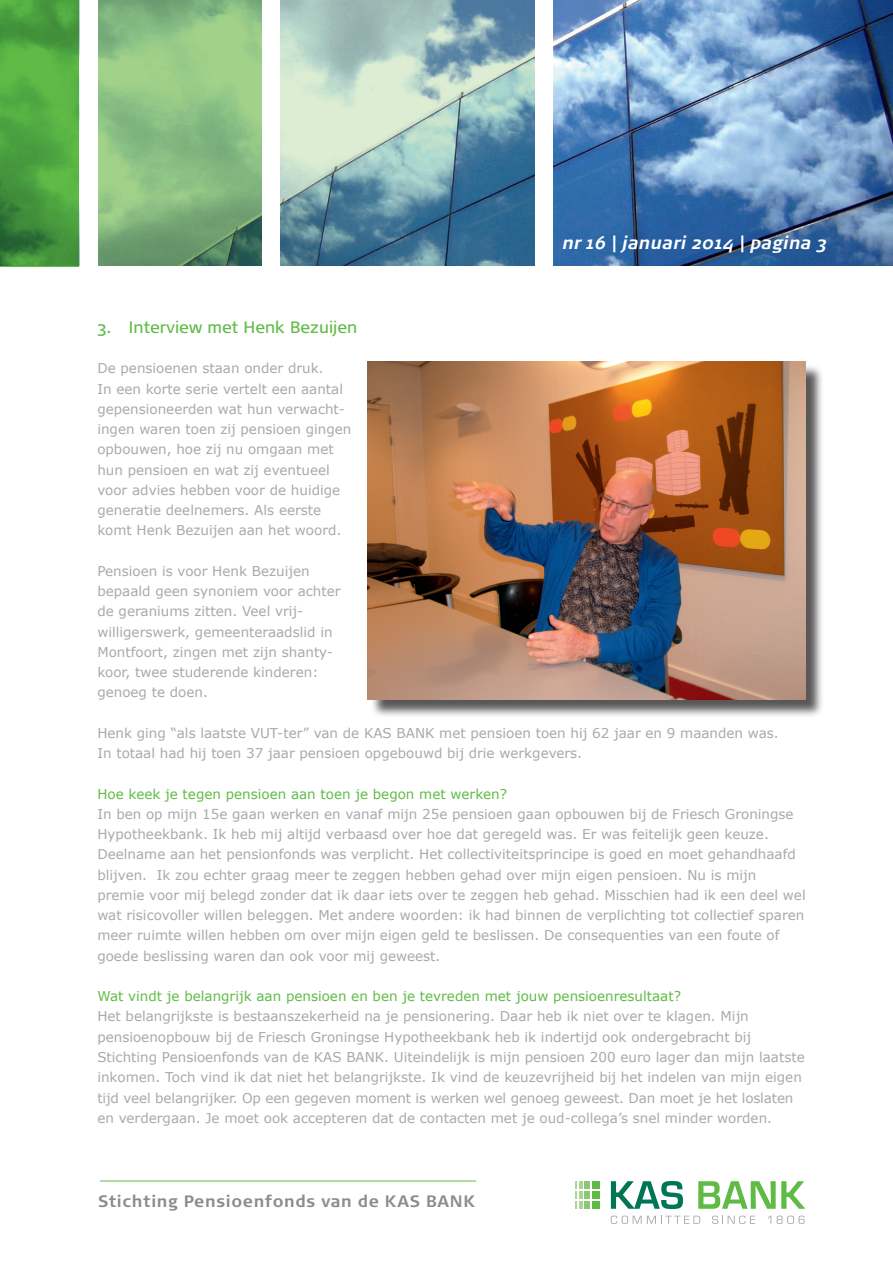
<style>
.page{position:relative;width:893px;height:1263px;background:#fff}
.page>*{position:absolute;margin:0;border:0;box-sizing:border-box;transform-origin:0 0}
.t1{font:italic 700 18px "Signa OT";letter-spacing:.01em;color:#fff}
.t2{font:700 16.5px "Signa OT";letter-spacing:.04em;color:#8a8c8f}
.t3{font:16.5px "Signa OT";color:#60bb46}
.t4{font:13.5px/20.2px "Verdana";color:#a8a9ad}
.t5{font:13.5px "Verdana";color:#60bb46}
.s1{font-style:normal}
</style>
<div class="page">
<img style="left:79px;top:0;width:814px;height:266px">
<svg style="left:98px;top:0;width:164px;height:266px"></svg>
<svg style="left:0;top:0;width:79px;height:266px"></svg>
<svg style="left:280px;top:0;width:255px;height:266px"></svg>
<div style="left:81px;top:0;width:17px;height:273px;background:#fff"></div>
<div style="left:263px;top:0;width:17px;height:271px;background:#fff"></div>
<div style="left:536px;top:0;width:17px;height:271px;background:#fff"></div>
<svg style="left:611px;top:1181px;width:72px;height:28px"></svg>
<svg style="left:698px;top:1181px;width:107px;height:28px"></svg>
<div style="left:592px;top:1181px;width:7px;height:8px;background:#60bb46"></div>
<div style="left:592px;top:1201px;width:7px;height:8px;background:#60bb46"></div>
<div style="left:592px;top:1191px;width:7px;height:8px;background:#60bb46"></div>
<div style="left:584px;top:1181px;width:6px;height:8px;background:#8ac96f"></div>
<div style="left:584px;top:1201px;width:6px;height:8px;background:#8ac96f"></div>
<div style="left:584px;top:1191px;width:6px;height:8px;background:#8ac96f"></div>
<svg style="left:575px;top:1181px;width:8px;height:28px"></svg>
<svg style="left:611px;top:1215px;width:89px;height:9px"></svg>
<svg style="left:712px;top:1215px;width:43px;height:9px"></svg>
<svg style="left:768px;top:1215px;width:37px;height:9px"></svg>
<hr style="left:100px;top:1181px;width:376px;height:1px;background:#60bb46">
<div style="left:370px;top:364px;width:454px;height:354px;background:#231f20;opacity:.75"></div>
<img style="left:368px;top:361px;width:437px;height:338px">
<h1 class="t1" style="left:562px;top:232px;width:266px">nr 16 <span class="s1">|</span> januari 2014 <span class="s1">|</span> pagina 3</h1>
<p class="t3" style="left:97px;top:317px;width:261px">3. Interview met Henk Bezuijen</p>
<p class="t4" style="left:97px;top:358px;width:256px">De pensioenen staan onder druk.<br>In een korte serie vertelt een aantal gepensioneerden wat hun verwacht&shy;ingen waren toen zij pensioen gingen opbouwen, hoe zij nu omgaan met hun pensioen en wat zij eventueel voor advies hebben voor de huidige generatie deelnemers. Als eerste komt Henk Bezuijen aan het woord.</p>
<p class="t4" style="left:97px;top:560px;width:245px">Pensioen is voor Henk Bezuijen bepaald geen synoniem voor achter de geraniums zitten. Veel vrij&shy;willigerswerk, gemeenteraadslid in<br>Montfoort, zingen met zijn shanty&shy;koor, twee studerende kinderen: genoeg te doen.</p>
<p class="t4" style="left:97px;top:722px;width:683px">Henk ging “als laatste VUT-ter” van de KAS BANK met pensioen toen hij 62 jaar en 9 maanden was.<br>In totaal had hij toen 37 jaar pensioen opgebouwd bij drie werkgevers.</p>
<p class="t5" style="left:97px;top:785px;width:411px">Hoe keek je tegen pensioen aan toen je begon met werken?</p>
<p class="t4" style="left:97px;top:803px;width:710px">In ben op mijn 15e gaan werken en vanaf mijn 25e pensioen gaan opbouwen bij de Friesch Groningse Hypotheekbank. Ik heb mij altijd verbaasd over hoe dat geregeld was. Er was feitelijk geen keuze.<br>Deelname aan het pensionfonds was verplicht. Het collectiviteitsprincipe is goed en moet gehandhaafd blijven. Ik zou echter graag meer te zeggen hebben gehad over mijn eigen pensioen. Nu is mijn premie voor mij belegd zonder dat ik daar iets over te zeggen heb gehad. Misschien had ik een deel wel wat risicovoller willen beleggen. Met andere woorden: ik had binnen de verplichting tot collectief sparen meer ruimte willen hebben om over mijn eigen geld te beslissen. De consequenties van een foute of goede beslissing waren dan ook voor mij geweest.</p>
<p class="t5" style="left:97px;top:988px;width:585px">Wat vindt je belangrijk aan pensioen en ben je tevreden met jouw pensioenresultaat?</p>
<p class="t4" style="left:97px;top:1006px;width:709px">Het belangrijkste is bestaanszekerheid na je pensionering. Daar heb ik niet over te klagen. Mijn pensioenopbouw bij de Friesch Groningse Hypotheekbank heb ik indertijd ook ondergebracht bij Stichting Pensioenfonds van de KAS BANK. Uiteindelijk is mijn pensioen 200 euro lager dan mijn laatste inkomen. Toch vind ik dat niet het belangrijkste. Ik vind de keuzevrijheid bij het indelen van mijn eigen tijd veel belangrijker. Op een gegeven moment is werken wel genoeg geweest. Dan moet je het loslaten-- en verdergaan. Je moet ook accepteren dat de contacten met je oud-collega’s snel minder worden.</p>
<p class="t2" style="left:98px;top:1191px;width:378px">Stichting Pensioenfonds van de KAS BANK</p>
</div>
